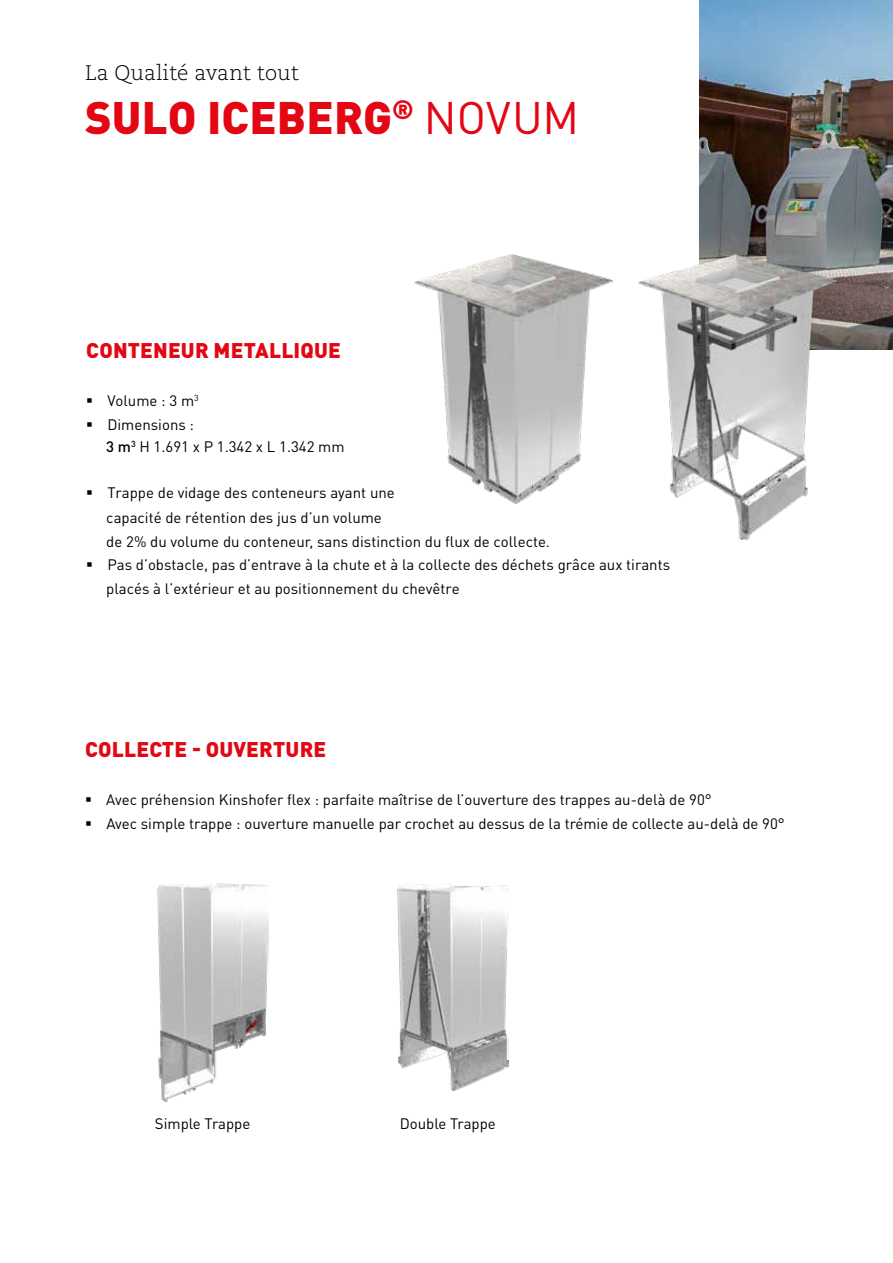
<style>
.page{position:relative;width:893px;height:1263px;background:#fff}
.page>*{position:absolute;margin:0;border:0;box-sizing:border-box;transform-origin:0 0}
.t1{font:900 45px "DIN Pro";color:#e30613}
.t2{font:900 21px "DIN Pro";letter-spacing:.01em;color:#e30613}
.t3{font:300 21px "Caecilia LT Std";color:#000}
.t4{font:15px/24px "DIN Pro";color:#000}
.s1{font-weight:400}
.s2{font-weight:500}
</style>
<div class="page">
<img style="left:699px;top:0;width:194px;height:349px">
<img style="left:639px;top:254px;width:197px;height:285px">
<img style="left:415px;top:254px;width:198px;height:249px">
<img style="left:157px;top:884px;width:112px;height:217px">
<img style="left:397px;top:884px;width:112px;height:206px">
<h2 class="t3" style="left:85px;top:61px;width:215px">La Qualité avant tout</h2>
<h1 class="t1" style="left:85px;top:87px;width:495px">SULO ICEBERG<sup>®</sup> <span class="s1">NOVUM</span></h1>
<h2 class="t2" style="left:86px;top:336px;width:256px">CONTENEUR METALLIQUE</h2>
<p class="t4" style="left:86px;top:388px;width:114px">▪ Volume : 3 m<sup>3</sup></p>
<p class="t4" style="left:106px;top:414px;width:240px;line-height:21.3px;text-indent:-20px">▪ Dimensions :<br><span class="s2">3 m</span><sup>3</sup> H 1.691 x P 1.342 x L 1.342 mm</p>
<p class="t4" style="left:106px;top:480px;width:445px;text-indent:-20px">▪ Trappe de vidage des conteneurs ayant une<br>capacité de rétention des jus d’un volume<br>de 2% du volume du conteneur, sans distinction du flux de collecte.</p>
<p class="t4" style="left:106px;top:552px;width:565px;text-indent:-20px">▪ Pas d’obstacle, pas d’entrave à la chute et à la collecte des déchets grâce aux tirants placés à l’extérieur et au positionnement du chevêtre</p>
<h2 class="t2" style="left:85px;top:735px;width:243px">COLLECTE - OUVERTURE</h2>
<p class="t4" style="left:85px;top:787px;width:628px">▪ Avec préhension Kinshofer flex : parfaite maîtrise de l’ouverture des trappes au-delà de 90°</p>
<p class="t4" style="left:85px;top:811px;width:701px">▪ Avec simple trappe : ouverture manuelle par crochet au dessus de la trémie de collecte au-delà de 90°</p>
<p class="t4" style="left:155px;top:1110px;width:97px">Simple Trappe</p>
<p class="t4" style="left:400px;top:1110px;width:98px">Double Trappe</p>
</div>
